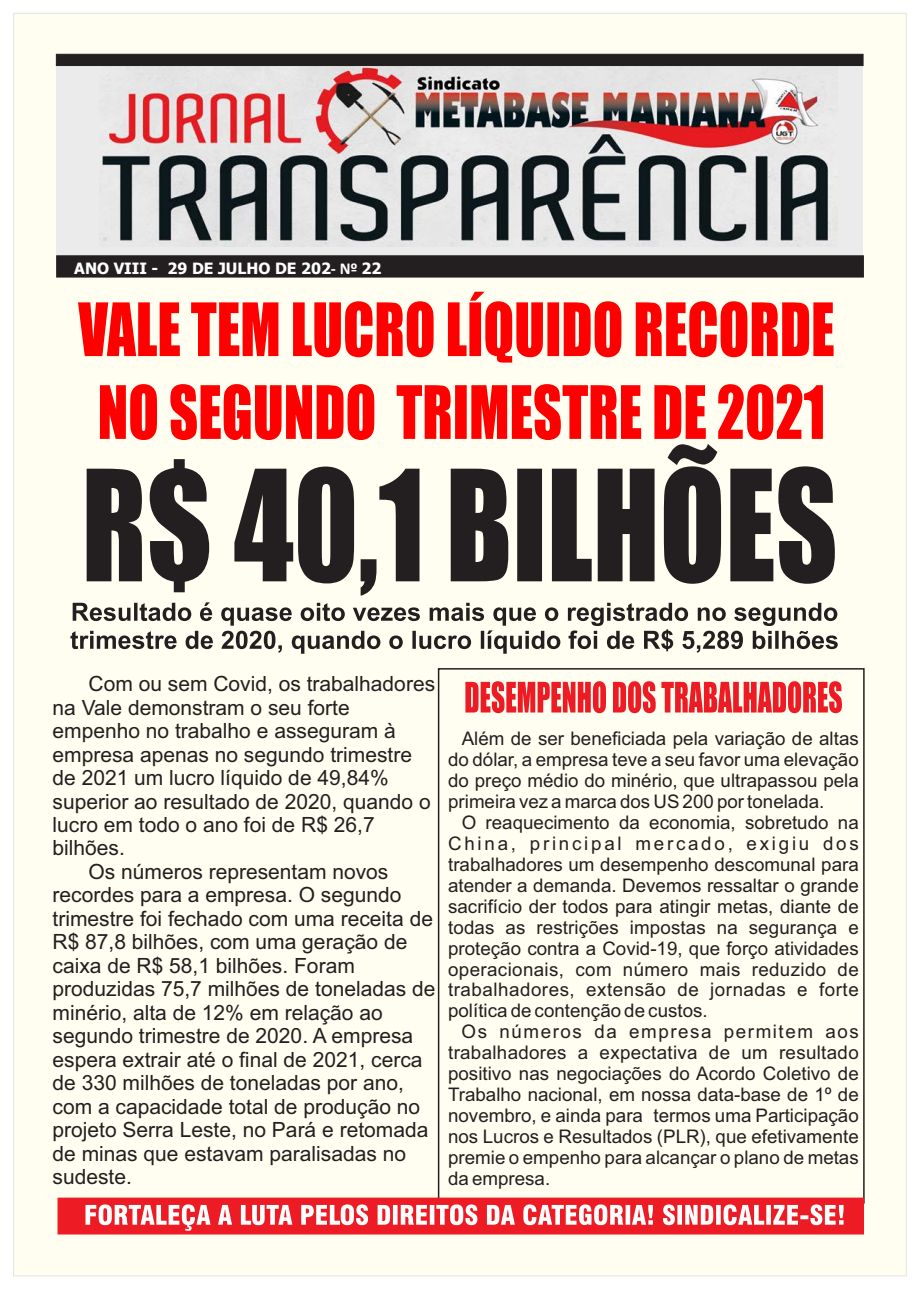
<style>
.page{position:relative;width:920px;height:1290px;background:#fff}
.page>*{position:absolute;margin:0;border:0;box-sizing:border-box;transform-origin:0 0}
.t1{font:21px "Arial";color:#231f20}
.t2{font:18.75px/21px "Arial";color:#231f20;text-align:justify}
.t3{font:700 15.6px "Tahoma";color:#fff}
.s1{font-family:"Calibri";font-size:16.5px}
</style>
<div class="page">
<div style="left:13px;top:13px;width:894px;height:1263px;background:#fffef1;border:1px solid #e7e4e4"></div>
<div style="left:56px;top:54px;width:807px;height:216px;background:#ebebeb"></div>
<div style="left:58px;top:1197px;width:806px;height:37px;background:#ed1c24"></div>
<img style="left:100px;top:66px;width:738px;height:180px">
<div style="left:56px;top:54px;width:807px;height:12px;background:#231f20;border:1px solid #231f20"></div>
<div style="left:56px;top:255px;width:808px;height:22px;background:#231f20;border:1px solid #231f20"></div>
<svg style="left:86px;top:1204px;width:757px;height:27px"></svg>
<svg style="left:78px;top:292px;width:756px;height:148px"></svg>
<svg style="left:87px;top:444px;width:748px;height:152px"></svg>
<svg style="left:71px;top:602px;width:767px;height:52px"></svg>
<svg style="left:465px;top:681px;width:377px;height:32px"></svg>
<p class="t3" style="left:74px;top:262px;width:309px">ANO VIII - 29 DE JULHO DE 202<span class="s1">- Nº</span> 22</p>
<p class="t1" style="left:89px;top:676px;width:348px">Com ou sem Covid, os trabalhadores</p>
<p class="t1" style="left:53px;top:699px;width:299px">na Vale demonstram o seu forte</p>
<p class="t1" style="left:53px;top:723px;width:345px">empenho no trabalho e asseguram à</p>
<p class="t1" style="left:53px;top:746px;width:361px">empresa apenas no segundo trimestre</p>
<p class="t1" style="left:53px;top:770px;width:338px">de 2021 um lucro líquido de 49,84%</p>
<p class="t1" style="left:53px;top:793px;width:380px">superior ao resultado de 2020, quando o</p>
<p class="t1" style="left:53px;top:817px;width:324px">lucro em todo o ano foi de R$ 26,7</p>
<p class="t1" style="left:53px;top:840px;width:74px">bilhões.</p>
<p class="t1" style="left:89px;top:864px;width:301px">Os números representam novos</p>
<p class="t1" style="left:53px;top:887px;width:350px">recordes para a empresa. O segundo</p>
<p class="t1" style="left:53px;top:910px;width:382px">trimestre foi fechado com uma receita de</p>
<p class="t1" style="left:53px;top:934px;width:356px">R$ 87,8 bilhões, com uma geração de</p>
<p class="t1" style="left:53px;top:957px;width:304px">caixa de R$ 58,1 bilhões. Foram</p>
<p class="t1" style="left:53px;top:981px;width:384px">produzidas 75,7 milhões de toneladas de</p>
<p class="t1" style="left:53px;top:1004px;width:332px">minério, alta de 12% em relação ao</p>
<p class="t1" style="left:53px;top:1028px;width:362px">segundo trimestre de 2020. A empresa</p>
<p class="t1" style="left:53px;top:1051px;width:372px">espera extrair até o final de 2021, cerca</p>
<p class="t1" style="left:53px;top:1075px;width:353px">de 330 milhões de toneladas por ano,</p>
<p class="t1" style="left:53px;top:1098px;width:369px">com a capacidade total de produção no</p>
<p class="t1" style="left:53px;top:1122px;width:377px">projeto Serra Leste, no Pará e retomada</p>
<p class="t1" style="left:53px;top:1145px;width:355px">de minas que estavam paralisadas no</p>
<p class="t1" style="left:53px;top:1169px;width:81px">sudeste.</p>
<p class="t2" style="left:448px;top:730px;width:412px;text-indent:14px">Além de ser beneficiada pela variação de altas do dólar, a empresa teve a seu favor uma elevação do preço médio do minério, que ultrapassou pela primeira vez a marca dos US 200 por tonelada.</p>
<p class="t2" style="left:448px;top:813px;width:412px;text-indent:14px">O reaquecimento da economia, sobretudo na China, principal mercado, exigiu dos trabalhadores um desempenho descomunal para atender a demanda. Devemos ressaltar o grande sacrifício der todos para atingir metas, diante de todas as restrições impostas na segurança e proteção contra a Covid-19, que forço atividades operacionais, com número mais reduzido de trabalhadores, extensão de jornadas e forte política de contenção de custos.</p>
<p class="t2" style="left:448px;top:1023px;width:412px;text-indent:14px">Os números da empresa permitem aos trabalhadores a expectativa de um resultado positivo nas negociações do Acordo Coletivo de Trabalho nacional, em nossa data-base de 1º de novembro, e ainda para termos uma Participação nos Lucros e Resultados (PLR), que efetivamente premie o empenho para alcançar o plano de metas da empresa.</p>
</div>
